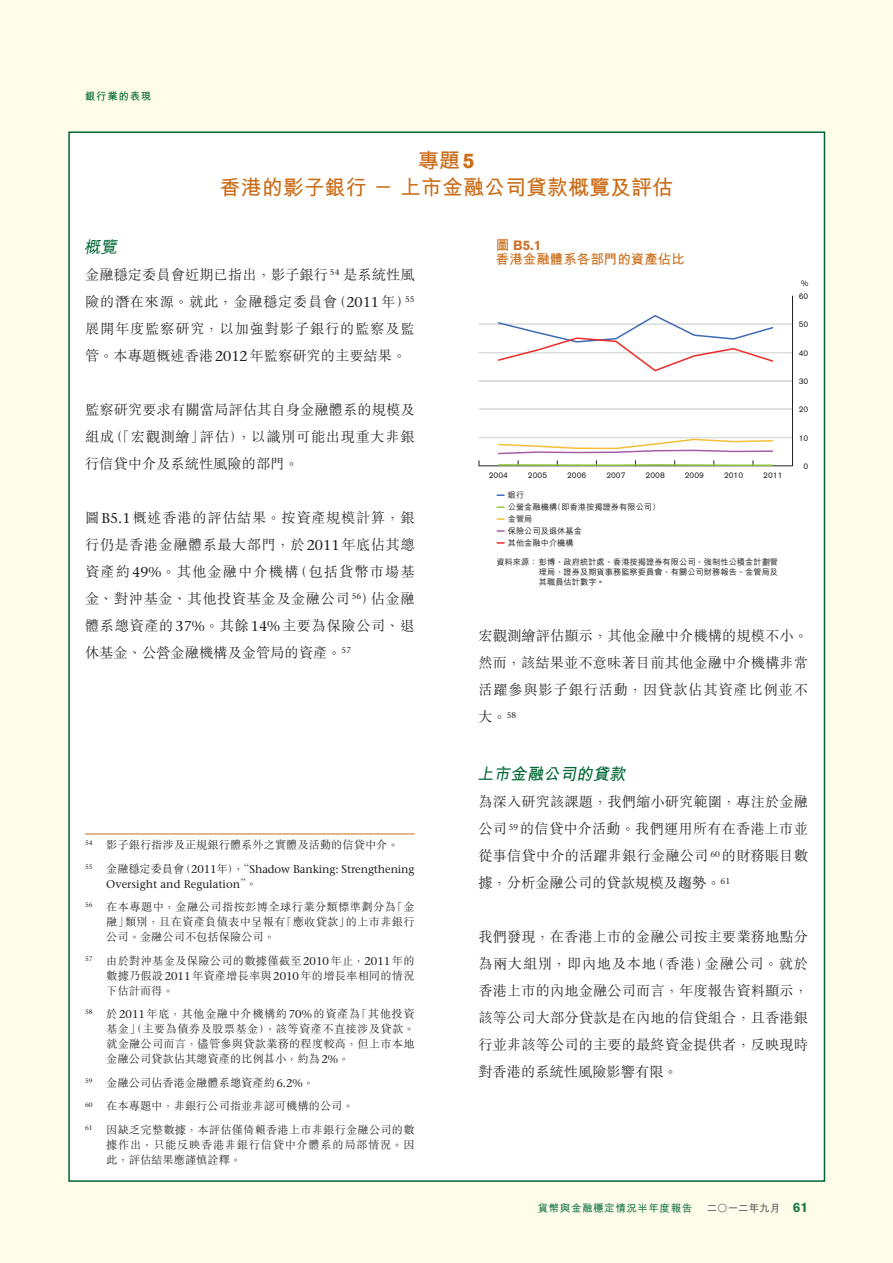
<style>
.page{position:relative;width:893px;height:1263px;background:#fffde9}
.page>*{position:absolute;margin:0;border:0;box-sizing:border-box;transform-origin:0 0}
.t1{font:21px/27px "M Hei HK Bold B5 pc H";color:#ca6c17;text-align:center}
.t2{font:italic 16.5px "M Hei HK Bold B5 pc H";color:#006734}
.t3{font:italic 16.5px "M Hei HK Medium B5 pc H";color:#006734}
.t4{font:14.25px/27px "M Sung HK Light B5 pc H";letter-spacing:.005em;color:#231f20;text-align:justify}
.t5{font:13.5px "M Hei HK Bold B5 pc H";color:#ca6c17}
.t6{font:700 13.5px "Akzidenz Grotesk BQ";color:#ca712c}
.t7{font:11.25px/15px "M Sung HK Light B5 pc H";letter-spacing:.015em;color:#231f20;text-align:justify}
.t8{font:500 11.25px/15px "Stone Serif Std";letter-spacing:-.01em;color:#231f20}
.t9{font:11.25px/15px "M Sung HK Light B5 pc H";letter-spacing:.06em;color:#231f20}
.t10{font:10.5px "M Hei HK Bold B5 pc H";letter-spacing:.055em;color:#1e7a4d}
.t11{font:10.5px "M Hei HK Bold B5 pc H";color:#57585a}
.t12{font:10.5px "M Hei HK Bold B5 pc H";letter-spacing:.065em;color:#006734}
.t13{font:8.25px/12px "M Hei HK Medium B5 pc H";color:#231f20}
.t14{font:8.25px "Akzidenz Grotesk BQ";color:#231f20}
.s1{font-family:"Akzidenz Grotesk BQ";font-weight:700}
.s2{font-family:"Stone Serif Std";font-weight:500}
.s3{font-family:"M Hei HK Bold B5 pc H";font-weight:400;color:#ca6c17}
.s4{font-family:"M Sung HK Light B5 pc H";font-weight:400}
.s5{font-family:"Akzidenz Grotesk BQ";font-weight:700;font-size:13.5px;color:#1e7a4d}
</style>
<div class="page">
<div style="left:69px;top:132px;width:755px;height:1049px;background:#fff"></div>
<svg style="left:497px;top:494px;width:7px;height:2px"></svg>
<svg style="left:497px;top:506px;width:7px;height:2px"></svg>
<svg style="left:497px;top:518px;width:7px;height:2px"></svg>
<svg style="left:497px;top:530px;width:7px;height:2px"></svg>
<svg style="left:497px;top:542px;width:7px;height:2px"></svg>
<svg style="left:479px;top:295px;width:314px;height:171px"></svg>
<svg style="left:497px;top:461px;width:277px;height:6px"></svg>
<svg style="left:497px;top:314px;width:277px;height:58px"></svg>
<svg style="left:497px;top:438px;width:277px;height:17px"></svg>
<hr style="left:85px;top:833px;width:330px;height:1px;background:#ca6c17">
<p class="t12" style="left:85px;top:92px;width:68px">銀行業的表現</p>
<h1 class="t1" style="left:220px;top:149px;width:455px">專題<span class="s1">5<br></span>香港的影子銀行－上市金融公司貸款概覽及評估</h1>
<p class="t3" style="left:84px;top:240px;width:37px">概覽</p>
<p class="t4" style="left:85px;top:263px;width:331px">金融穩定委員會近期已指出，影子銀行 <sup>54</sup> 是系統性風險的潛在來源。就此，金融穩定委員會（<span class="s2">2011</span>年）<sup>55</sup>展開年度監察研究，以加強對影子銀行的監察及監管。本專題概述香港<span class="s2">2012</span>年監察研究的主要結果。</p>
<p class="t4" style="left:85px;top:398px;width:331px">監察研究要求有關當局評估其自身金融體系的規模及組成（「宏觀測繪」評估），以識別可能出現重大非銀行信貸中介及系統性風險的部門。</p>
<p class="t6" style="left:496px;top:238px;width:47px"><span class="s3">圖</span> B5.1</p>
<p class="t5" style="left:496px;top:254px;width:190px">香港金融體系各部門的資產佔比</p>
<p class="t14" style="left:801px;top:279px;width:9px">%</p>
<p class="t14" style="left:799px;top:291px;width:11px">60</p>
<p class="t14" style="left:799px;top:319px;width:11px">50</p>
<p class="t14" style="left:799px;top:348px;width:11px">40</p>
<p class="t14" style="left:799px;top:376px;width:11px">30</p>
<p class="t14" style="left:799px;top:405px;width:11px">20</p>
<p class="t14" style="left:799px;top:433px;width:11px">10</p>
<p class="t14" style="left:803px;top:461px;width:6px">0</p>
<p class="t4" style="left:85px;top:506px;width:331px">圖<span class="s2">B5.1</span>概述香港的評估結果。按資產規模計算，銀行仍是香港金融體系最大部門，於<span class="s2">2011</span>年底佔其總資產約<span class="s2">49%</span>。其他金融中介機構（包括貨幣市場基金、對沖基金、其他投資基金及金融公司 <sup>56</sup>）佔金融體系總資產的<span class="s2">37%</span>。其餘<span class="s2">14%</span>主要為保險公司、退休基金、公營金融機構及金管局的資產。<sup>57</sup></p>
<p class="t7" style="left:85px;top:839px;width:315px"><sup>54</sup> 影子銀行指涉及正規銀行體系外之實體及活動的信貸中介。</p>
<p class="t8" style="left:106px;top:862px;width:310px;text-indent:-21px"><sup>55</sup> <span class="s4">金融穩定委員會（</span>2011<span class="s4">年），“</span>Shadow Banking: Strengthening<br>Oversight and Regulation<span class="s4">”。</span></p>
<p class="t7" style="left:106px;top:901px;width:310px;text-indent:-21px"><sup>56</sup> 在本專題中，金融公司指按彭博全球行業分類標準劃分為「金融」類別，且在資產負債表中呈報有「應收貸款」的上市非銀行公司。金融公司不包括保險公司。</p>
<p class="t7" style="left:106px;top:954px;width:310px;text-indent:-21px"><sup>57</sup> 由於對沖基金及保險公司的數據僅截至<span class="s2">2010</span>年止，<span class="s2">2011</span>年的數據乃假設<span class="s2">2011</span>年資產增長率與<span class="s2">2010</span>年的增長率相同的情況下估計而得。</p>
<p class="t7" style="left:106px;top:1008px;width:310px;text-indent:-21px"><sup>58</sup> 於<span class="s2">2011</span>年底，其他金融中介機構約<span class="s2">70%</span>的資產為「其他投資基金」（主要為債券及股票基金），該等資產不直接涉及貸款。就金融公司而言，儘管參與貸款業務的程度較高，但上市本地金融公司貸款佔其總資產的比例甚小，約為<span class="s2">2%</span>。</p>
<p class="t7" style="left:85px;top:1072px;width:331px;line-height:23.5px;text-align:left"><sup>59</sup> 金融公司佔香港金融體系總資產約<span class="s2">6.2%</span>。<br><sup>60</sup> 在本專題中，非銀行公司指並非認可機構的公司。<br><sup>61</sup> 因缺乏完整數據，本評估僅倚賴香港上市非銀行金融公司的數</p>
<p class="t9" style="left:106px;top:1138px;width:310px">據作出，只能反映香港非銀行信貸中介體系的局部情況。因此，評估結果應謹慎詮釋。</p>
<p class="t14" style="left:489px;top:471px;width:21px">2004</p>
<p class="t14" style="left:528px;top:471px;width:21px">2005</p>
<p class="t14" style="left:567px;top:471px;width:21px">2006</p>
<p class="t14" style="left:606px;top:471px;width:21px">2007</p>
<p class="t14" style="left:646px;top:471px;width:21px">2008</p>
<p class="t14" style="left:685px;top:471px;width:21px">2009</p>
<p class="t14" style="left:724px;top:471px;width:21px">2010</p>
<p class="t14" style="left:763px;top:471px;width:21px">2011</p>
<p class="t13" style="left:508px;top:490px;width:150px">銀行<br>公營金融機構(即香港按揭證券有限公司)金管局<br>保險公司及退休基金<br>其他金融中介機構</p>
<p class="t13" style="left:539px;top:558px;width:241px;line-height:9.8px;text-align:justify;text-indent:-43px">資料來源： 彭博、政府統計處、香港按揭證券有限公司、強制性公積金計劃管理局、證券及期貨事務監察委員會、有關公司財務報告、金管局及其職員估計數字。</p>
<p class="t4" style="left:478px;top:624px;width:331px">宏觀測繪評估顯示，其他金融中介機構的規模不小。然而，該結果並不意味著目前其他金融中介機構非常活躍參與影子銀行活動，因貸款佔其資產比例並不大。<sup>58</sup></p>
<p class="t2" style="left:477px;top:768px;width:153px">上市金融公司的貸款</p>
<p class="t4" style="left:478px;top:790px;width:331px">為深入研究該課題，我們縮小研究範圍，專注於金融公司 <sup>59</sup> 的信貸中介活動。我們運用所有在香港上市並從事信貸中介的活躍非銀行金融公司 <sup>60</sup> 的財務賬目數據，分析金融公司的貸款規模及趨勢。<sup>61</sup></p>
<p class="t4" style="left:478px;top:925px;width:331px">我們發現，在香港上市的金融公司按主要業務地點分為兩大組別，即內地及本地（香港）金融公司。就於香港上市的內地金融公司而言，年度報告資料顯示，該等公司大部分貸款是在內地的信貸組合，且香港銀行並非該等公司的主要的最終資金提供者，反映現時對香港的系統性風險影響有限。</p>
<p class="t10" style="left:538px;top:1204px;width:156px">貨幣與金融穩定情況半年度報告</p>
<p class="t11" style="left:707px;top:1204px;width:103px">二○一二年九月 <span class="s5">61</span></p>
</div>
